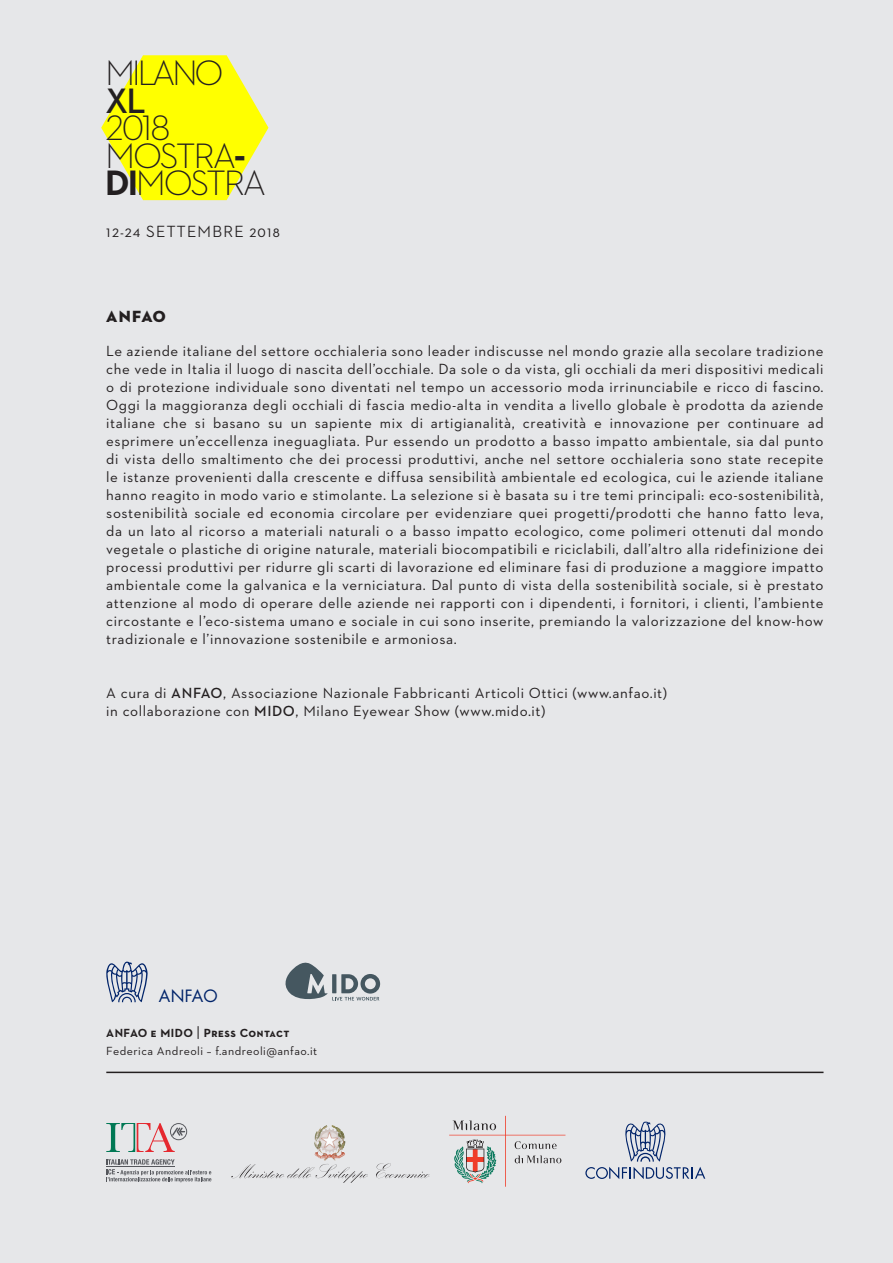
<style>
.page{position:relative;width:893px;height:1263px;background:#e6e7e9}
.page>*{position:absolute;margin:0;border:0;box-sizing:border-box;transform-origin:0 0}
.t1{font:300 36px "Neutraface 2 Text";letter-spacing:-.07em;color:#231f20}
.t2{font:600 36px "Neutraface 2 Text";color:#231f20}
.t3{font:500 16.5px "Neutraface 2 Display";letter-spacing:.08em;color:#231f20}
.t4{font:16.5px "Neutraface 2 Display Titling";letter-spacing:.045em;color:#231f20}
.t5{font:16.5px "Futura";letter-spacing:.02em;color:#002369}
.t6{font:15px/18px "Neutraface 2 Text";letter-spacing:.04em;color:#231f20;text-align:justify}
.t7{font:12px "Neutraface 2 Text";letter-spacing:.04em;color:#231f20}
.t8{font:700 12px "Neutraface 2 Text";letter-spacing:.04em;color:#231f20}
.s1{font-weight:700}
.s2{font-weight:600}
.s3{font-weight:400;font-size:15px}
</style>
<div class="page">
<svg style="left:101px;top:55px;width:167px;height:145px"></svg>
<hr style="left:505px;top:1116px;width:1px;height:71px;background:#ef3c29">
<hr style="left:449px;top:1135px;width:116px;height:1px;background:#ef3c29">
<svg style="left:515px;top:1155px;width:46px;height:8px"></svg>
<svg style="left:515px;top:1141px;width:42px;height:8px"></svg>
<svg style="left:453px;top:1120px;width:43px;height:10px"></svg>
<svg style="left:454px;top:1139px;width:42px;height:44px"></svg>
<img style="left:314px;top:1125px;width:31px;height:35px">
<svg style="left:231px;top:1164px;width:137px;height:19px"></svg>
<svg style="left:376px;top:1163px;width:54px;height:15px"></svg>
<svg style="left:625px;top:1122px;width:41px;height:39px"></svg>
<svg style="left:585px;top:1167px;width:120px;height:12px"></svg>
<svg style="left:106px;top:1123px;width:81px;height:29px"></svg>
<svg style="left:106px;top:1159px;width:105px;height:23px"></svg>
<svg style="left:106px;top:962px;width:42px;height:40px"></svg>
<svg style="left:285px;top:962px;width:95px;height:39px"></svg>
<hr style="left:106px;top:1071px;width:717px;height:2px;background:#231f20">
<p class="t1" style="left:105px;top:51px;width:120px">MILANO</p>
<p class="t2" style="left:105px;top:78px;width:42px">XL</p>
<p class="t1" style="left:105px;top:106px;width:67px">2018</p>
<p class="t1" style="left:105px;top:133px;width:142px">MOSTRA<span class="s1">-</span></p>
<p class="t1" style="left:105px;top:160px;width:163px"><span class="s1">DI</span>MOSTRA</p>
<p class="t3" style="left:106px;top:223px;width:175px">12-24 SETTEMBRE 2018</p>
<p class="t4" style="left:106px;top:306px;width:61px">ANFAO</p>
<p class="t6" style="left:106px;top:342px;width:719px">Le aziende italiane del settore occhialeria sono leader indiscusse nel mondo grazie alla secolare tradizione che vede in Italia il luogo di nascita dell’occhiale. Da sole o da vista, gli occhiali da meri dispositivi medicali o di protezione individuale sono diventati nel tempo un accessorio moda irrinunciabile e ricco di fascino.<br>Oggi la maggioranza degli occhiali di fascia medio-alta in vendita a livello globale è prodotta da aziende italiane che si basano su un sapiente mix di artigianalità, creatività e innovazione per continuare ad esprimere un’eccellenza ineguagliata. Pur essendo un prodotto a basso impatto ambientale, sia dal punto di vista dello smaltimento che dei processi produttivi, anche nel settore occhialeria sono state recepite le istanze provenienti dalla crescente e diffusa sensibilità ambientale ed ecologica, cui le aziende italiane hanno reagito in modo vario e stimolante. La selezione si è basata su i tre temi principali: eco-sostenibilità, sostenibilità sociale ed economia circolare per evidenziare quei progetti/prodotti che hanno fatto leva, da un lato al ricorso a materiali naturali o a basso impatto ecologico, come polimeri ottenuti dal mondo vegetale o plastiche di origine naturale, materiali biocompatibili e riciclabili, dall’altro alla ridefinizione dei processi produttivi per ridurre gli scarti di lavorazione ed eliminare fasi di produzione a maggiore impatto ambientale come la galvanica e la verniciatura. Dal punto di vista della sostenibilità sociale, si è prestato attenzione al modo di operare delle aziende nei rapporti con i dipendenti, i fornitori, i clienti, l’ambiente circostante e l’eco-sistema umano e sociale in cui sono inserite, premiando la valorizzazione del know-how tradizionale e l’innovazione sostenibile e armoniosa.</p>
<p class="t6" style="left:106px;top:684px;width:562px">A cura di <span class="s2">ANFAO</span>, Associazione Nazionale Fabbricanti Articoli Ottici (www.anfao.it)</p>
<p class="t6" style="left:106px;top:702px;width:441px">in collaborazione con <span class="s2">MIDO</span>, Milano Eyewear Show (www.mido.it)</p>
<p class="t5" style="left:159px;top:985px;width:60px">ANFAO</p>
<p class="t8" style="left:106px;top:1025px;width:185px">ANFAO e MIDO <span class="s3">|</span> Press Contact</p>
<p class="t7" style="left:106px;top:1043px;width:212px">Federica Andreoli – f.andreoli@anfao.it</p>
</div>
